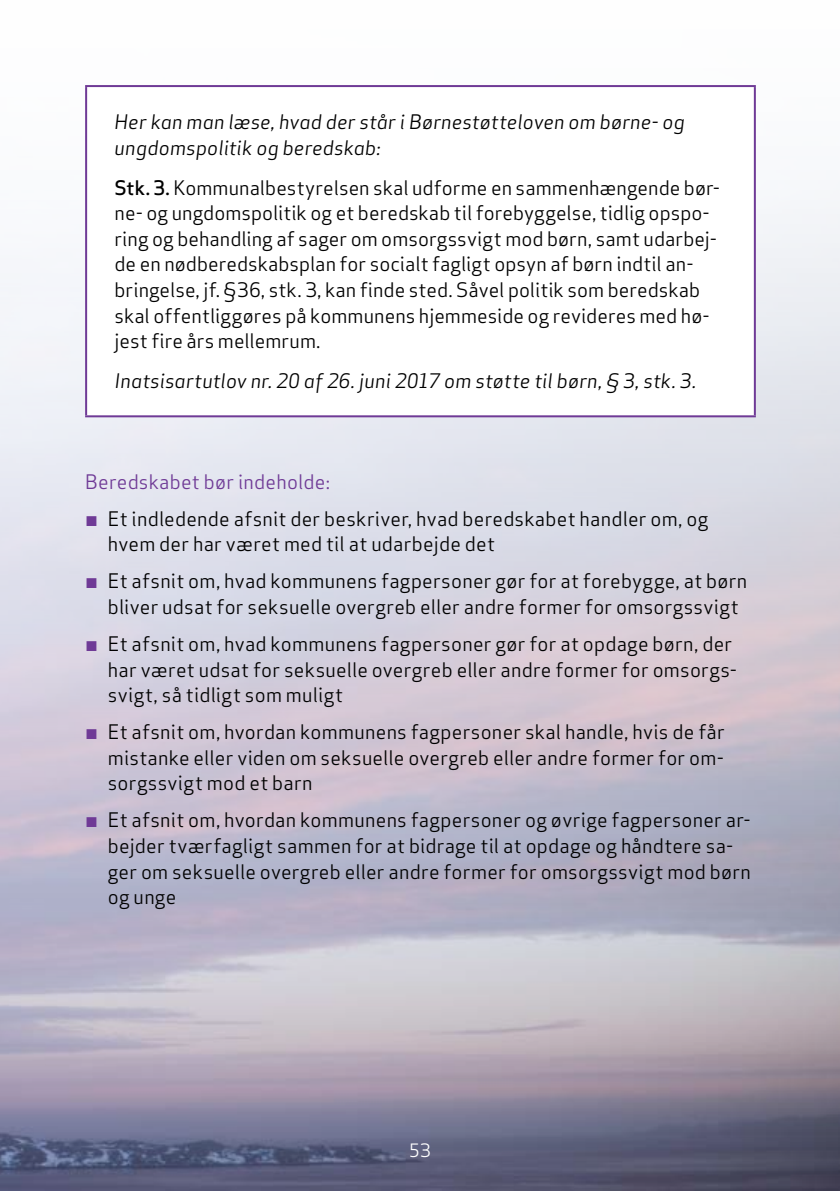
<style>
.page{position:relative;width:840px;height:1191px;background:#fff}
.page>*{position:absolute;margin:0;border:0;box-sizing:border-box;transform-origin:0 0}
.t1{font:19.6px/25.6px "Apex Sans";letter-spacing:.01em;color:#000}
.t2{font:italic 19.6px/25.6px "Apex Sans";letter-spacing:.005em;color:#000}
.t3{font:18px "Apex Sans";color:#fff}
.s1{font-weight:500}
.s2{color:#6f3a96}
.s3{font-weight:800;color:#6f3a96}
</style>
<div class="page">
<img style="left:0;top:85px;width:839px;height:1106px">
<div style="left:86px;top:86px;width:668px;height:330px;background:#fff"></div>
<hr style="left:85px;top:85px;width:670px;height:2px;background:#6f3a96">
<hr style="left:85px;top:87px;width:2px;height:328px;background:#6f3a96">
<hr style="left:753px;top:87px;width:2px;height:328px;background:#6f3a96">
<hr style="left:85px;top:415px;width:670px;height:2px;background:#6f3a96">
<p class="t2" style="left:114px;top:107px;width:571px">Her kan man læse, hvad der står i Børnestøtteloven om børne- og ungdomspolitik og beredskab:</p>
<p class="t1" style="left:114px;top:173px;width:607px"><span class="s1">Stk. 3.</span> Kommunalbestyrelsen skal udforme en sammenhængende bør&shy;ne- og ungdomspolitik og et beredskab til forebyggelse, tidlig opspo&shy;ring og behandling af sager om omsorgssvigt mod børn, samt udarbej&shy;de en nødberedskabsplan for socialt fagligt opsyn af børn indtil an&shy;bringelse, jf. §36, stk. 3, kan finde sted. Såvel politik som beredskab skal offentliggøres på kommunens hjemmeside og revideres med hø&shy;jest fire års mellemrum.</p>
<p class="t2" style="left:114px;top:366px;width:583px">Inatsisartutlov nr. 20 af 26. juni 2017 om støtte til børn, § 3, stk. 3.</p>
<p class="t1" style="left:85px;top:461px;width:624px;line-height:37px"><span class="s2">Beredskabet bør indeholde:<br></span><span class="s3">¬</span> Et indledende afsnit der beskriver, hvad beredskabet handler om, og</p>
<p class="t1" style="left:85px;top:524px;width:663px;line-height:37px;text-indent:23px">hvem der har været med til at udarbejde det<br><span class="s3">¬</span> Et afsnit om, hvad kommunens fagpersoner gør for at forebygge, at børn</p>
<p class="t1" style="left:85px;top:586px;width:655px;line-height:37px;text-indent:23px">bliver udsat for seksuelle overgreb eller andre former for omsorgssvigt <span class="s3">¬</span> Et afsnit om, hvad kommunens fagpersoner gør for at opdage børn, der</p>
<p class="t1" style="left:108px;top:654px;width:630px">har været udsat for seksuelle overgreb eller andre former for omsorgs&shy;svigt, så tidligt som muligt</p>
<p class="t1" style="left:108px;top:717px;width:618px;text-align:justify;text-indent:-23px"><span class="s3">¬</span> Et afsnit om, hvordan kommunens fagpersoner skal handle, hvis de får mistanke eller viden om seksuelle overgreb eller andre former for om&shy;sorgssvigt mod et barn</p>
<p class="t1" style="left:108px;top:805px;width:644px;text-indent:-23px"><span class="s3">¬</span> Et afsnit om, hvordan kommunens fagpersoner og øvrige fagpersoner ar&shy;bejder tværfagligt sammen for at bidrage til at opdage og håndtere sa&shy;ger om seksuelle overgreb eller andre former for omsorgssvigt mod børn og unge</p>
<p class="t3" style="left:409px;top:1135px;width:23px">53</p>
</div>
